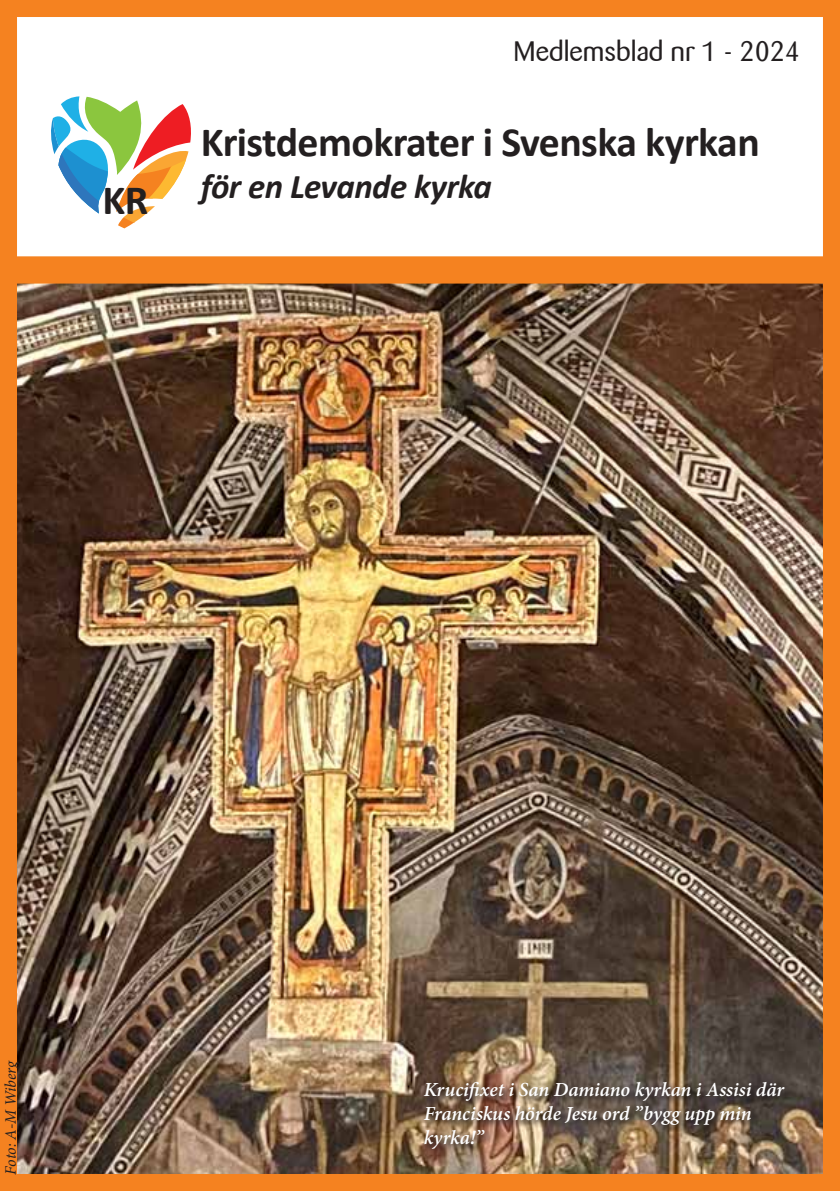
<style>
.page{position:relative;width:840px;height:1191px;background:#fff}
.page>*{position:absolute;margin:0;border:0;box-sizing:border-box;transform-origin:0 0}
.t1{font:700 41.8px "Calibri";letter-spacing:-.015em;color:#231f20}
.t2{font:italic 700 34.8px "Calibri";letter-spacing:-.015em;color:#231f20}
.t3{font:28px "Barmeno";color:#231f20}
.t4{font:italic 600 20px/24px "Minion Pro";letter-spacing:-.005em;color:#fff}
.t5{font:italic 16px "Minion Pro";letter-spacing:-.01em;color:#231f20}
</style>
<div class="page">
<img style="left:0;top:0;width:839px;height:1191px">
<div style="left:29px;top:71px;width:780px;height:176px;background:#fff"></div>
<svg style="left:51px;top:96px;width:140px;height:133px"></svg>
<img style="left:422px;top:1079px;width:371px;height:79px">
<h1 class="t1" style="left:102px;top:170px;width:47px">KR</h1>
<h3 class="t3" style="left:513px;top:35px;width:288px">Medlemsblad nr 1 - 2024</h3>
<h1 class="t1" style="left:201px;top:113px;width:560px">Kristdemokrater i Svenska kyrkan</h1>
<h2 class="t2" style="left:201px;top:162px;width:292px">för en Levande kyrka</h2>
<p class="t5" style="left:0;top:1174px;width:116px;rotate:-90deg">Foto: A-M Wiberg</p>
<p class="t4" style="left:423px;top:1077px;width:361px">Krucifixet i San Damiano kyrkan i Assisi där<br>Franciskus hörde Jesu ord ”bygg upp min kyrka!”</p>
</div>
